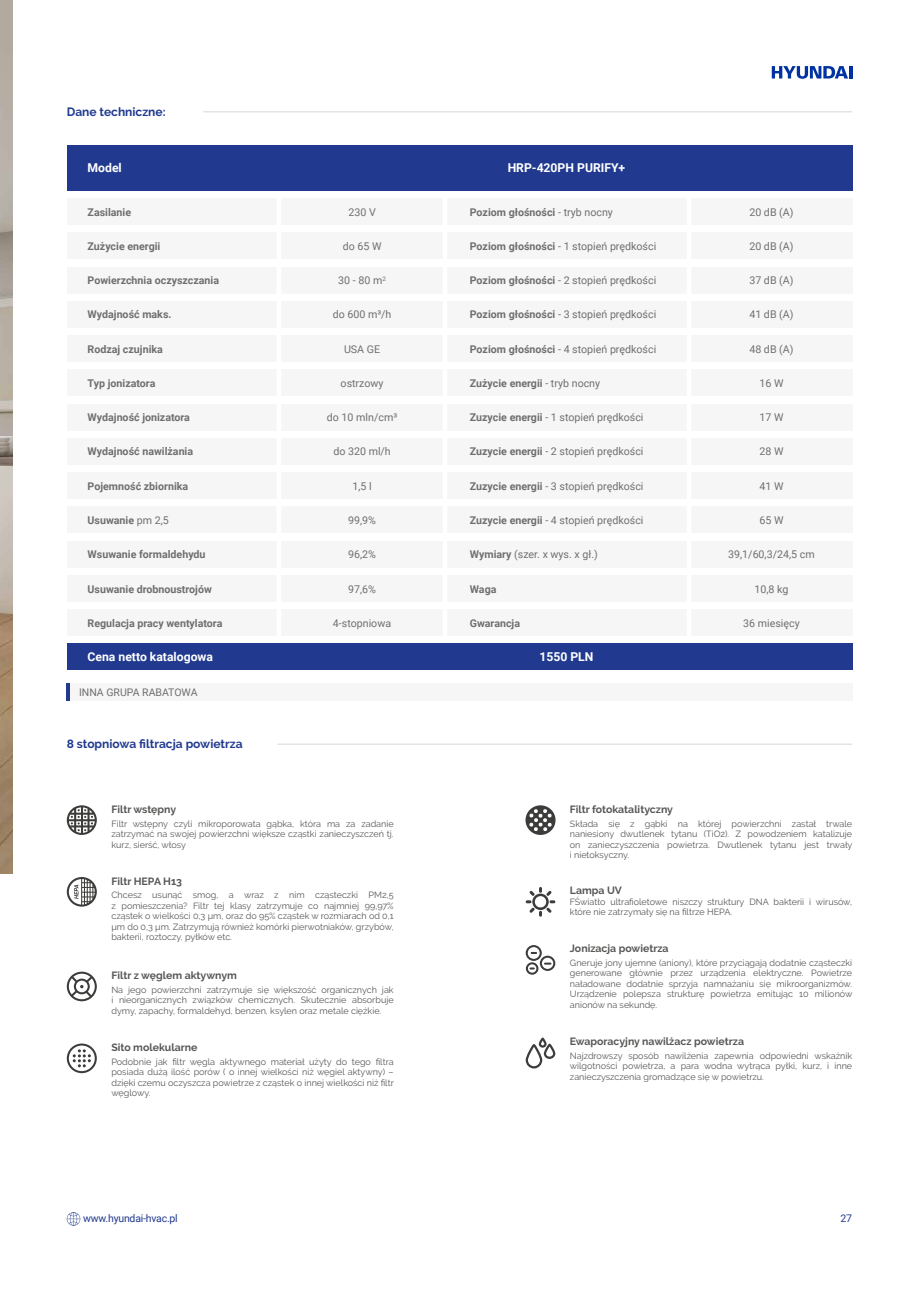
<style>
.page{position:relative;width:919px;height:1289px;background:#fff}
.page>*{position:absolute;margin:0;border:0;box-sizing:border-box;transform-origin:0 0}
.t1{font:700 12.15px "Roboto";color:#fff}
.t2{font:700 12px "Raleway";color:#213a8f}
.t3{font:10.65px "Roboto";color:#706f6f}
.t4{font:700 10.65px "Roboto";color:#706f6f}
.t5{font:700 10.5px "Raleway";color:#575756}
.t6{font:10.5px "Roboto";letter-spacing:-.02em;color:#213a8f}
.t7{font:10.5px "Roboto";color:#706f6f}
.t8{font:9px/10.5px "Raleway";color:#575756;text-align:justify}
.s1{font-weight:400}
.s2{font-weight:700}
</style>
<div class="page">
<svg style="left:67px;top:1212px;width:13px;height:13px"></svg>
<svg style="left:771px;top:66px;width:77px;height:13px"></svg>
<svg style="left:849px;top:66px;width:3px;height:12px"></svg>
<img style="left:0;top:0;width:13px;height:873px">
<hr style="left:203px;top:111px;width:649px;height:1px;background:#e3e3e3">
<hr style="left:277px;top:743px;width:575px;height:2px;background:#e3e3e3">
<svg style="left:67px;top:805px;width:30px;height:30px"></svg>
<svg style="left:67px;top:877px;width:30px;height:29px"></svg>
<svg style="left:67px;top:1043px;width:30px;height:30px"></svg>
<svg style="left:525px;top:805px;width:30px;height:30px"></svg>
<svg style="left:525px;top:887px;width:30px;height:29px"></svg>
<svg style="left:525px;top:1037px;width:30px;height:31px"></svg>
<svg style="left:525px;top:945px;width:30px;height:29px"></svg>
<svg style="left:67px;top:971px;width:30px;height:30px"></svg>
<div style="left:67px;top:541px;width:785px;height:26px;background:#f6f6f6"></div>
<div style="left:67px;top:609px;width:785px;height:27px;background:#f6f6f6"></div>
<div style="left:67px;top:575px;width:785px;height:26px;background:#f6f6f6"></div>
<div style="left:67px;top:438px;width:785px;height:26px;background:#f6f6f6"></div>
<div style="left:67px;top:506px;width:785px;height:27px;background:#f6f6f6"></div>
<div style="left:67px;top:472px;width:785px;height:26px;background:#f6f6f6"></div>
<div style="left:67px;top:404px;width:785px;height:26px;background:#f6f6f6"></div>
<div style="left:67px;top:369px;width:785px;height:27px;background:#f6f6f6"></div>
<div style="left:67px;top:267px;width:785px;height:26px;background:#f6f6f6"></div>
<div style="left:67px;top:335px;width:785px;height:27px;background:#f6f6f6"></div>
<div style="left:67px;top:301px;width:785px;height:26px;background:#f6f6f6"></div>
<div style="left:67px;top:232px;width:785px;height:27px;background:#f6f6f6"></div>
<div style="left:67px;top:198px;width:785px;height:27px;background:#f6f6f6"></div>
<div style="left:67px;top:643px;width:785px;height:27px;background:#213a8f"></div>
<div style="left:67px;top:145px;width:785px;height:45px;background:#213a8f"></div>
<div style="left:686px;top:196px;width:5px;height:444px;background:#fff"></div>
<div style="left:442px;top:194px;width:5px;height:444px;background:#fff"></div>
<div style="left:276px;top:196px;width:5px;height:444px;background:#fff"></div>
<div style="left:70px;top:683px;width:782px;height:18px;background:#f6f6f6"></div>
<hr style="left:67px;top:683px;width:3px;height:18px;background:#213a8f">
<h2 class="t2" style="left:67px;top:105px;width:100px">Dane techniczne:</h2>
<h1 class="t1" style="left:88px;top:159px;width:36px">Model</h1>
<h1 class="t1" style="left:507px;top:160px;width:119px">HRP-420PH PURIFY+</h1>
<p class="t4" style="left:88px;top:204px;width:45px">Zasilanie</p>
<p class="t3" style="left:348px;top:204px;width:29px">230 V</p>
<p class="t4" style="left:470px;top:204px;width:145px">Poziom głośności <span class="s1">- tryb nocny</span></p>
<p class="t3" style="left:749px;top:204px;width:46px">20 dB (A)</p>
<p class="t4" style="left:88px;top:238px;width:74px">Zużycie energii</p>
<p class="t3" style="left:342px;top:238px;width:40px">do 65 W</p>
<p class="t3" style="left:470px;top:238px;width:188px"><span class="s2">Poziom głośności</span> - 1 stopień prędkości</p>
<p class="t3" style="left:749px;top:238px;width:46px">20 dB (A)</p>
<p class="t4" style="left:88px;top:273px;width:133px">Powierzchnia oczyszczania</p>
<p class="t3" style="left:338px;top:273px;width:49px">30 - 80 m<sup>2</sup></p>
<p class="t3" style="left:470px;top:273px;width:188px"><span class="s2">Poziom głośności</span> - 2 stopień prędkości</p>
<p class="t3" style="left:749px;top:273px;width:46px">37 dB (A)</p>
<p class="t4" style="left:88px;top:307px;width:85px">Wydajność maks.</p>
<p class="t3" style="left:332px;top:307px;width:60px">do 600 m³/h</p>
<p class="t3" style="left:470px;top:307px;width:188px"><span class="s2">Poziom głośności</span> - 3 stopień prędkości</p>
<p class="t3" style="left:749px;top:307px;width:46px">41 dB (A)</p>
<p class="t4" style="left:88px;top:341px;width:77px">Rodzaj czujnika</p>
<p class="t3" style="left:344px;top:341px;width:38px">USA GE</p>
<p class="t3" style="left:470px;top:341px;width:188px"><span class="s2">Poziom głośności</span> - 4 stopień prędkości</p>
<p class="t3" style="left:749px;top:341px;width:46px">48 dB (A)</p>
<p class="t4" style="left:88px;top:375px;width:69px">Typ jonizatora</p>
<p class="t3" style="left:340px;top:375px;width:44px">ostrzowy</p>
<p class="t4" style="left:470px;top:375px;width:132px">Zużycie energii <span class="s1">- tryb nocny</span></p>
<p class="t3" style="left:759px;top:375px;width:26px">16 W</p>
<p class="t4" style="left:88px;top:410px;width:104px">Wydajność jonizatora</p>
<p class="t3" style="left:327px;top:410px;width:72px">do 10 mln/cm³</p>
<p class="t3" style="left:470px;top:410px;width:175px"><span class="s2">Zuzycie energii</span> - 1 stopień prędkości</p>
<p class="t3" style="left:759px;top:410px;width:26px">17 W</p>
<p class="t4" style="left:88px;top:444px;width:107px">Wydajność nawilżania</p>
<p class="t3" style="left:333px;top:444px;width:59px">do 320 ml/h</p>
<p class="t3" style="left:470px;top:444px;width:175px"><span class="s2">Zuzycie energii</span> - 2 stopień prędkości</p>
<p class="t3" style="left:759px;top:444px;width:26px">28 W</p>
<p class="t4" style="left:88px;top:478px;width:102px">Pojemność zbiornika</p>
<p class="t3" style="left:352px;top:478px;width:21px">1,5 l</p>
<p class="t3" style="left:470px;top:478px;width:175px"><span class="s2">Zuzycie energii</span> - 3 stopień prędkości</p>
<p class="t3" style="left:759px;top:478px;width:26px">41 W</p>
<p class="t4" style="left:88px;top:512px;width:83px">Usuwanie <span class="s1">pm 2,5</span></p>
<p class="t3" style="left:348px;top:512px;width:29px">99,9%</p>
<p class="t3" style="left:470px;top:512px;width:175px"><span class="s2">Zuzycie energii</span> - 4 stopień prędkości</p>
<p class="t3" style="left:759px;top:512px;width:26px">65 W</p>
<p class="t4" style="left:88px;top:547px;width:119px">Wsuwanie formaldehydu</p>
<p class="t3" style="left:348px;top:547px;width:29px">96,2%</p>
<p class="t3" style="left:470px;top:547px;width:129px"><span class="s2">Wymiary</span> (szer. x wys. x gł.)</p>
<p class="t3" style="left:728px;top:547px;width:88px">39,1/60,3/24,5 cm</p>
<p class="t4" style="left:88px;top:581px;width:126px">Usuwanie drobnoustrojów</p>
<p class="t3" style="left:348px;top:581px;width:29px">97,6%</p>
<p class="t4" style="left:470px;top:581px;width:28px">Waga</p>
<p class="t3" style="left:754px;top:581px;width:35px">10,8 kg</p>
<p class="t4" style="left:88px;top:615px;width:136px">Regulacja pracy wentylatora</p>
<p class="t3" style="left:333px;top:615px;width:60px">4-stopniowa</p>
<p class="t4" style="left:470px;top:615px;width:52px">Gwarancja</p>
<p class="t3" style="left:743px;top:615px;width:58px">36 miesięcy</p>
<h1 class="t1" style="left:88px;top:648px;width:127px">Cena netto katalogowa</h1>
<h1 class="t1" style="left:539px;top:648px;width:56px">1550 PLN</h1>
<p class="t7" style="left:79px;top:684px;width:120px">INNA GRUPA RABATOWA</p>
<h2 class="t2" style="left:67px;top:737px;width:177px">8 stopniowa filtracja powietrza</h2>
<p class="t5" style="left:111px;top:803px;width:66px">Filtr wstępny</p>
<p class="t8" style="left:111px;top:818px;width:284px">Filtr wstępny czyli mikroporowata gąbka, która ma za zadanie zatrzymać na swojej powierzchni większe cząstki zanieczyszczeń tj. kurz, sierść, włosy</p>
<p class="t5" style="left:570px;top:803px;width:105px">Filtr fotokatalityczny</p>
<p class="t8" style="left:570px;top:818px;width:284px">Składa się z gąbki na której powierzchni zastał trwale naniesiony dwutlenek tytanu (TiO2). Z powodzeniem katalizuje on zanieczyszczenia powietrza. Dwutlenek tytanu jest trwały i nietoksyczny.</p>
<p class="t5" style="left:111px;top:875px;width:72px">Filtr HEPA H13</p>
<p class="t8" style="left:111px;top:889px;width:284px">Chcesz usunąć smog, a wraz z nim cząsteczki PM2,5 z pomieszczenia? Filtr tej klasy zatrzymuje co najmniej 99,97% cząstek o wielkości 0,3 µm, oraz do 95% cząstek w rozmiarach od 0,1 µm do 0,3 µm. Zatrzymują również komórki pierwotniaków, grzybów, bakterii, roztoczy, pyłków etc.</p>
<p class="t5" style="left:570px;top:884px;width:54px">Lampa UV</p>
<p class="t8" style="left:570px;top:896px;width:284px">FŚwiatło ultrafioletowe niszczy struktury DNA bakterii i wirusów, które nie zatrzymały się na filtrze HEPA.</p>
<p class="t5" style="left:111px;top:969px;width:127px">Filtr z węglem aktywnym</p>
<p class="t8" style="left:111px;top:984px;width:284px">Na jego powierzchni zatrzymuje się większość organicznych jak i nieorganicznych związków chemicznych. Skutecznie absorbuje dymy, zapachy, formaldehyd, benzen, ksylen oraz metale ciężkie.</p>
<p class="t5" style="left:111px;top:1041px;width:88px">Sito molekularne</p>
<p class="t8" style="left:111px;top:1056px;width:284px">Podobnie jak filtr węgla aktywnego materiał użyty do tego filtra posiada dużą ilość porów ( o innej wielkości niż węgiel aktywny) – dzięki czemu oczyszcza powietrze z cząstek o innej wielkości niż filtr węglowy.</p>
<p class="t5" style="left:570px;top:942px;width:100px">Jonizacja powietrza</p>
<p class="t8" style="left:570px;top:957px;width:284px">Gneruje jony ujemne (aniony), które przyciągają dodatnie cząsteczki generowane głównie przez urządzenia elektryczne. Powietrze naładowane dodatnie sprzyja namnażaniu się mikroorganizmów.<br>Urządzenie polepsza strukturę powietrza emitując 10 milionów anionów na sekundę.</p>
<p class="t5" style="left:570px;top:1035px;width:176px">Ewaporacyjny nawilżacz powietrza</p>
<p class="t8" style="left:570px;top:1050px;width:284px">Najzdrowszy sposób nawilżenia zapewnia odpowiedni wskaźnik wilgotności powietrza, a para wodna wytrąca pyłki, kurz, i inne zanieczyszczenia gromadzące się w powietrzu.</p>
<p class="t6" style="left:83px;top:1210px;width:96px">www.hyundai-hvac.pl</p>
<p class="t6" style="left:840px;top:1211px;width:13px">27</p>
</div>
